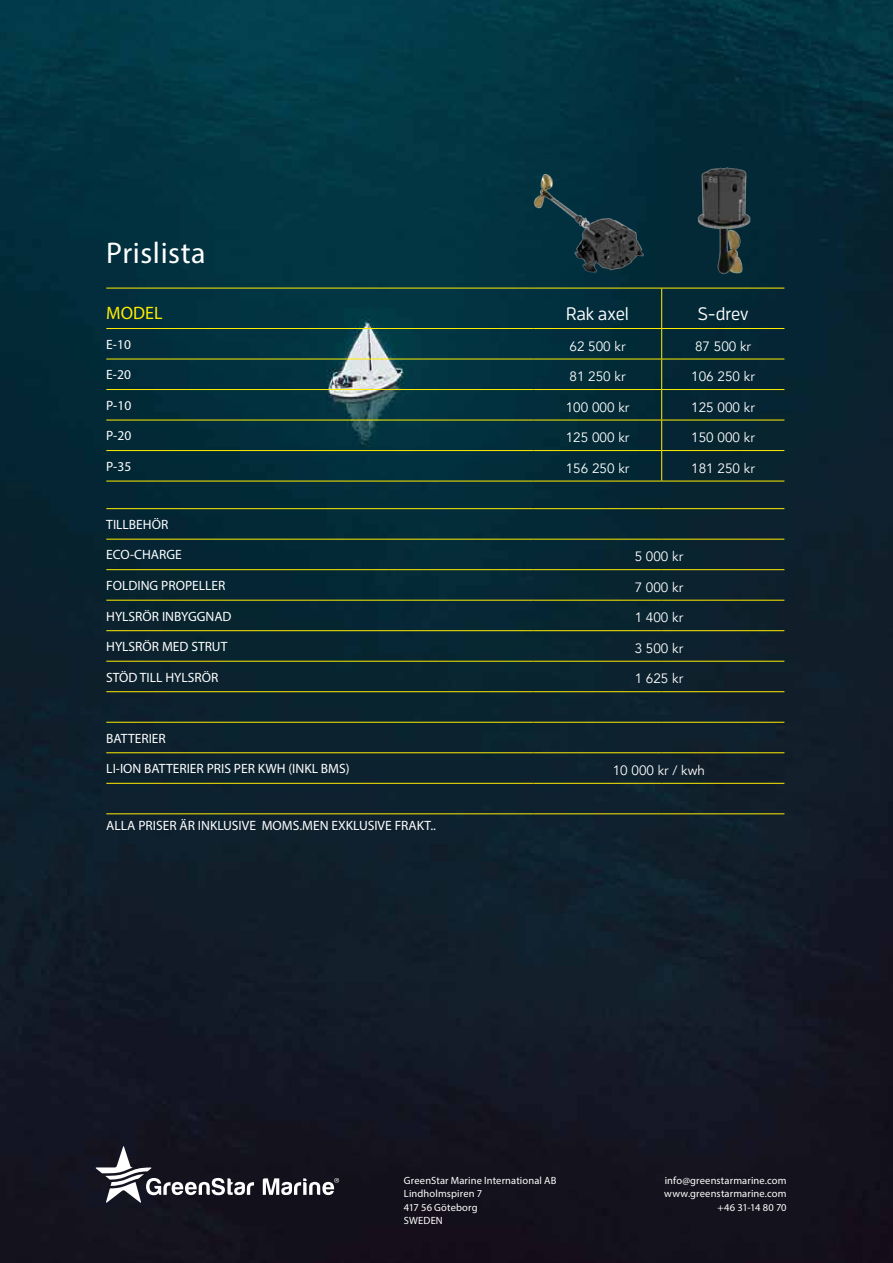
<style>
.page{position:relative;width:893px;height:1263px;background:#fff}
.page>*{position:absolute;margin:0;border:0;box-sizing:border-box;transform-origin:0 0}
.t1{font:30px "Myriad Pro";letter-spacing:.02em;color:#fff}
.t2{font:500 18px "Enzo OT";letter-spacing:-.005em;color:#fff}
.t3{font:18px "Myriad Pro";color:#ffed00}
.t4{font:13.5px "Myriad Pro";color:#fff}
.t5{font:13.5px "Avenir";color:#fff}
.t6{font:10.5px/13.5px "Myriad Pro";letter-spacing:.01em;color:#fff}
</style>
<div class="page">
<img style="left:0;top:0;width:893px;height:1263px">
<hr style="left:106px;top:288px;width:427px;height:1px;background:#ffed00">
<hr style="left:533px;top:288px;width:129px;height:1px;background:#ffed00">
<hr style="left:662px;top:288px;width:122px;height:1px;background:#ffed00">
<hr style="left:106px;top:328px;width:427px;height:1px;background:#ffed00">
<hr style="left:533px;top:328px;width:129px;height:1px;background:#ffed00">
<hr style="left:662px;top:328px;width:122px;height:1px;background:#ffed00">
<hr style="left:106px;top:359px;width:427px;height:1px;background:#ffed00">
<hr style="left:533px;top:359px;width:129px;height:1px;background:#ffed00">
<hr style="left:662px;top:359px;width:122px;height:1px;background:#ffed00">
<hr style="left:106px;top:389px;width:427px;height:1px;background:#ffed00">
<hr style="left:533px;top:389px;width:129px;height:1px;background:#ffed00">
<hr style="left:662px;top:389px;width:122px;height:1px;background:#ffed00">
<hr style="left:106px;top:420px;width:427px;height:1px;background:#ffed00">
<hr style="left:533px;top:420px;width:129px;height:1px;background:#ffed00">
<hr style="left:662px;top:420px;width:122px;height:1px;background:#ffed00">
<hr style="left:106px;top:450px;width:427px;height:1px;background:#ffed00">
<hr style="left:533px;top:450px;width:129px;height:1px;background:#ffed00">
<hr style="left:662px;top:450px;width:122px;height:1px;background:#ffed00">
<hr style="left:106px;top:481px;width:427px;height:1px;background:#ffed00">
<hr style="left:533px;top:481px;width:129px;height:1px;background:#ffed00">
<hr style="left:662px;top:481px;width:122px;height:1px;background:#ffed00">
<hr style="left:106px;top:508px;width:427px;height:1px;background:#ffed00">
<hr style="left:533px;top:508px;width:129px;height:1px;background:#ffed00">
<hr style="left:662px;top:508px;width:122px;height:1px;background:#ffed00">
<hr style="left:106px;top:539px;width:427px;height:1px;background:#ffed00">
<hr style="left:533px;top:539px;width:129px;height:1px;background:#ffed00">
<hr style="left:662px;top:539px;width:122px;height:1px;background:#ffed00">
<hr style="left:106px;top:569px;width:427px;height:1px;background:#ffed00">
<hr style="left:533px;top:569px;width:129px;height:1px;background:#ffed00">
<hr style="left:662px;top:569px;width:122px;height:1px;background:#ffed00">
<hr style="left:106px;top:600px;width:427px;height:1px;background:#ffed00">
<hr style="left:533px;top:600px;width:129px;height:1px;background:#ffed00">
<hr style="left:662px;top:600px;width:122px;height:1px;background:#ffed00">
<hr style="left:106px;top:630px;width:427px;height:1px;background:#ffed00">
<hr style="left:533px;top:630px;width:129px;height:1px;background:#ffed00">
<hr style="left:662px;top:630px;width:122px;height:1px;background:#ffed00">
<hr style="left:106px;top:661px;width:427px;height:1px;background:#ffed00">
<hr style="left:533px;top:661px;width:129px;height:1px;background:#ffed00">
<hr style="left:662px;top:661px;width:122px;height:1px;background:#ffed00">
<hr style="left:106px;top:691px;width:427px;height:1px;background:#ffed00">
<hr style="left:533px;top:691px;width:129px;height:1px;background:#ffed00">
<hr style="left:662px;top:691px;width:122px;height:1px;background:#ffed00">
<hr style="left:106px;top:722px;width:427px;height:1px;background:#ffed00">
<hr style="left:533px;top:722px;width:129px;height:1px;background:#ffed00">
<hr style="left:662px;top:722px;width:122px;height:1px;background:#ffed00">
<hr style="left:106px;top:752px;width:427px;height:1px;background:#ffed00">
<hr style="left:533px;top:752px;width:129px;height:1px;background:#ffed00">
<hr style="left:662px;top:752px;width:122px;height:1px;background:#ffed00">
<hr style="left:106px;top:783px;width:427px;height:1px;background:#ffed00">
<hr style="left:533px;top:783px;width:129px;height:1px;background:#ffed00">
<hr style="left:662px;top:783px;width:122px;height:1px;background:#ffed00">
<hr style="left:106px;top:813px;width:427px;height:1px;background:#ffed00">
<hr style="left:533px;top:813px;width:129px;height:1px;background:#ffed00">
<hr style="left:662px;top:813px;width:122px;height:1px;background:#ffed00">
<hr style="left:661px;top:288px;width:1px;height:40px;background:#ffed00">
<hr style="left:661px;top:329px;width:1px;height:30px;background:#ffed00">
<hr style="left:661px;top:359px;width:1px;height:30px;background:#ffed00">
<hr style="left:661px;top:390px;width:1px;height:30px;background:#ffed00">
<hr style="left:661px;top:420px;width:1px;height:30px;background:#ffed00">
<hr style="left:661px;top:451px;width:1px;height:30px;background:#ffed00">
<svg style="left:96px;top:1146px;width:158px;height:57px;background:#3f3e47"></svg>
<svg style="left:263px;top:1178px;width:76px;height:17px"></svg>
<img style="left:462px;top:167px;width:267px;height:119px">
<img style="left:669px;top:167px;width:108px;height:108px">
<h1 class="t1" style="left:106px;top:234px;width:101px">Prislista</h1>
<h2 class="t3" style="left:106px;top:302px;width:58px">MODEL</h2>
<h2 class="t2" style="left:566px;top:303px;width:64px">Rak axel</h2>
<h2 class="t2" style="left:698px;top:303px;width:52px">S-drev</h2>
<p class="t4" style="left:106px;top:336px;width:26px">E-10</p>
<p class="t5" style="left:569px;top:338px;width:58px">62 500 kr</p>
<p class="t5" style="left:695px;top:338px;width:58px">87 500 kr</p>
<p class="t4" style="left:106px;top:366px;width:26px">E-20</p>
<p class="t5" style="left:569px;top:368px;width:58px">81 250 kr</p>
<p class="t5" style="left:691px;top:368px;width:65px">106 250 kr</p>
<p class="t4" style="left:106px;top:397px;width:26px">P-10</p>
<p class="t5" style="left:566px;top:399px;width:65px">100 000 kr</p>
<p class="t5" style="left:691px;top:399px;width:65px">125 000 kr</p>
<p class="t4" style="left:106px;top:427px;width:26px">P-20</p>
<p class="t5" style="left:566px;top:429px;width:65px">125 000 kr</p>
<p class="t5" style="left:691px;top:429px;width:65px">150 000 kr</p>
<p class="t4" style="left:106px;top:458px;width:26px">P-35</p>
<p class="t5" style="left:566px;top:460px;width:65px">156 250 kr</p>
<p class="t5" style="left:691px;top:460px;width:65px">181 250 kr</p>
<p class="t4" style="left:106px;top:516px;width:64px">TILLBEHÖR</p>
<p class="t4" style="left:106px;top:547px;width:77px">ECO-CHARGE</p>
<p class="t5" style="left:635px;top:548px;width:50px">5 000 kr</p>
<p class="t4" style="left:106px;top:577px;width:121px">FOLDING PROPELLER</p>
<p class="t5" style="left:635px;top:579px;width:50px">7 000 kr</p>
<p class="t4" style="left:106px;top:608px;width:127px">HYLSRÖR INBYGGNAD</p>
<p class="t5" style="left:635px;top:609px;width:50px">1 400 kr</p>
<p class="t4" style="left:106px;top:638px;width:123px">HYLSRÖR MED STRUT</p>
<p class="t5" style="left:635px;top:640px;width:50px">3 500 kr</p>
<p class="t4" style="left:106px;top:669px;width:113px">STÖD TILL HYLSRÖR</p>
<p class="t5" style="left:635px;top:670px;width:50px">1 625 kr</p>
<p class="t4" style="left:106px;top:730px;width:61px">BATTERIER</p>
<p class="t4" style="left:106px;top:760px;width:245px">LI-ION BATTERIER PRIS PER KWH (INKL BMS)</p>
<p class="t5" style="left:613px;top:762px;width:94px">10 000 kr / kwh</p>
<p class="t4" style="left:106px;top:817px;width:331px">ALLA PRISER ÄR INKLUSIVE MOMS.MEN EXKLUSIVE FRAKT..</p>
<p class="t6" style="left:404px;top:1173px;width:154px">GreenStar Marine International AB<br>Lindholmspiren 7<br>417 56 Göteborg<br>SWEDEN</p>
<p class="t6" style="left:664px;top:1173px;width:124px;text-align:right">info@greenstarmarine.com www.greenstarmarine.com +46 31-14 80 70</p>
</div>
